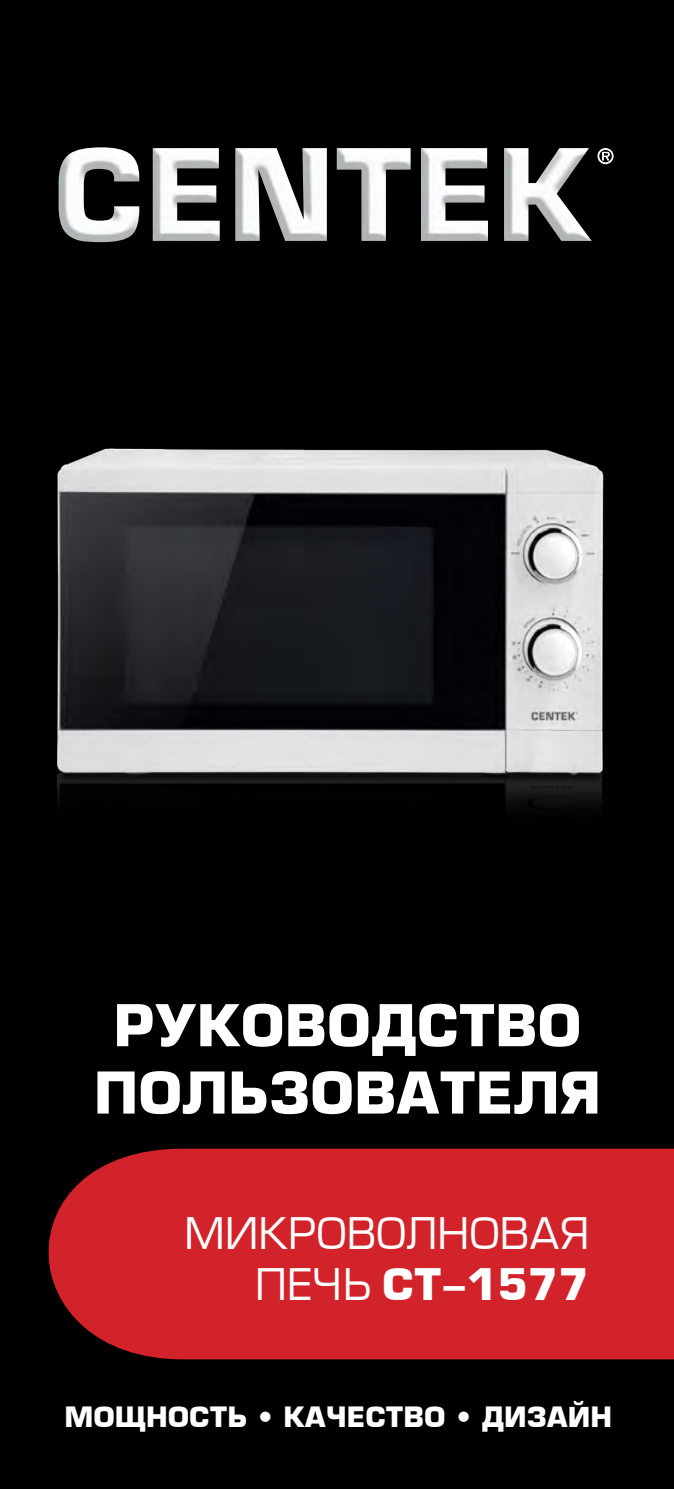
<style>
.page{position:relative;width:674px;height:1489px;background:#fff}
.page>*{position:absolute;margin:0;border:0;box-sizing:border-box;transform-origin:0 0}
.t1{font:700 56px/67.2px "Europe";color:#fff;text-align:center}
.t2{font:42.5px/51px "Europe";color:#fff;text-align:right}
.t3{font:700 27.25px "Europe";color:#fff}
.s1{font-weight:700}
</style>
<div class="page">
<div style="left:0;top:0;width:673px;height:1488px;background:#000"></div>
<img style="left:59px;top:147px;width:532px;height:95px">
<svg style="left:597px;top:148px;width:16px;height:16px"></svg>
<div style="left:48px;top:1148px;width:625px;height:211px;background:#d2232a"></div>
<img style="left:57px;top:448px;width:547px;height:359px">
<h1 class="t1" style="left:94px;top:992px;width:508px">РУКОВОДСТВО<br>ПОЛЬЗОВАТЕЛЯ</h1>
<h2 class="t2" style="left:184px;top:1209px;width:407px">МИКРОВОЛНОВАЯ<br>ПЕЧЬ <span class="s1">CT-1577</span></h2>
<p class="t3" style="left:64px;top:1400px;width:549px">МОЩНОСТЬ • КАЧЕСТВО • ДИЗАЙН</p>
</div>
